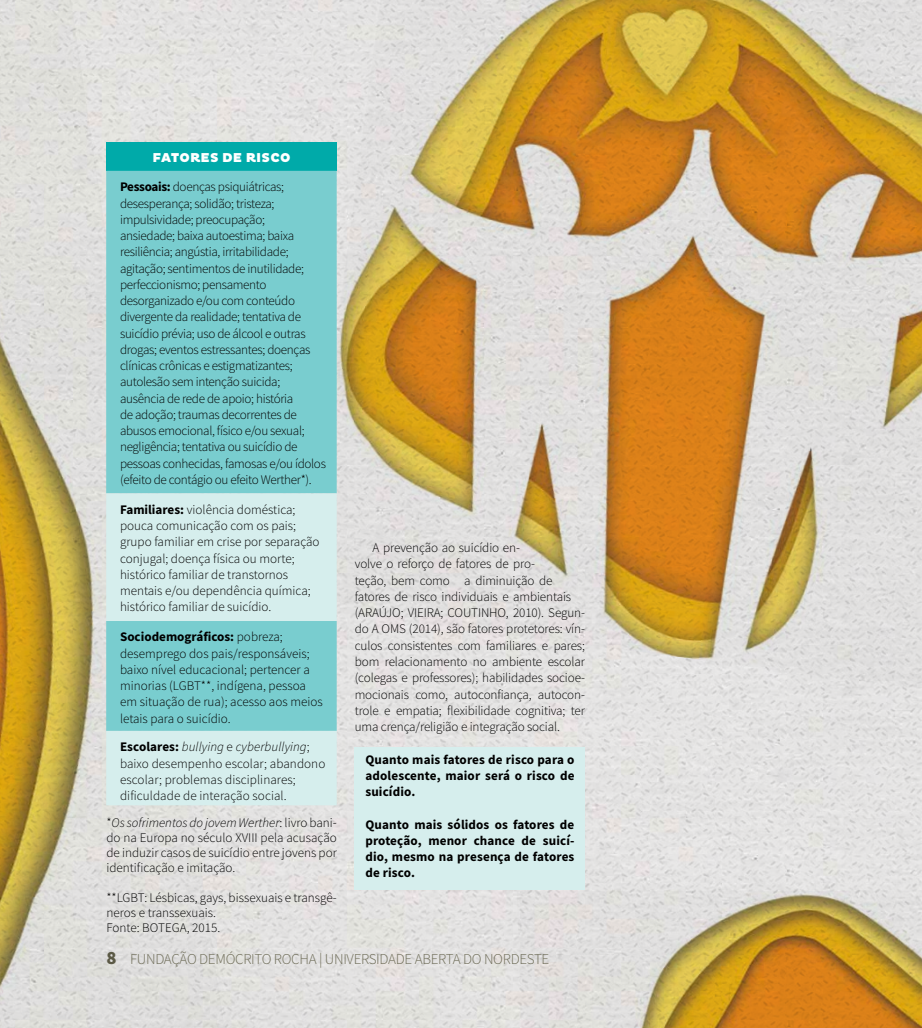
<style>
.page{position:relative;width:922px;height:1028px;background:#fff}
.page>*{position:absolute;margin:0;border:0;box-sizing:border-box;transform-origin:0 0}
.t1{font:300 15px "Source Sans Pro";letter-spacing:-.02em;color:#6c6a55}
.t2{font:300 13.12px/16.2px "Source Sans Pro";letter-spacing:-.01em;color:#000}
.t3{font:700 13.12px/16.2px "Source Sans Pro";letter-spacing:.01em;color:#000;text-align:justify}
.t4{font:900 13.12px "Pluto";letter-spacing:.015em;color:#fff}
.s1{font-weight:700}
.s2{font-style:italic}
.s3{font-weight:900;font-size:18.75px;color:#5b5945}
</style>
<div class="page">
<img style="left:0;top:0;width:921px;height:1028px">
<div style="left:354px;top:747px;width:231px;height:142px;background:#d6eeed"></div>
<div style="left:106px;top:142px;width:230px;height:29px;background:#00aaa9"></div>
<div style="left:106px;top:171px;width:230px;height:322px;background:#79cdcf"></div>
<svg style="left:106px;top:493px;width:230px;height:312px;background:#b5e2e2"></svg>
<p class="t4" style="left:152px;top:149px;width:139px">FATORES DE RISCO</p>
<p class="t2" style="left:120px;top:179px;width:207px"><span class="s1">Pessoais:</span> doenças psiquiátricas; desesperança; solidão; tristeza; impulsividade; preocupação;<br>ansiedade; baixa autoestima; baixa resiliência; angústia, irritabilidade; agitação; sentimentos de inutilidade; perfeccionismo; pensamento desorganizado e/ou com conteúdo divergente da realidade; tentativa de suicídio prévia; uso de álcool e outras drogas; eventos estressantes; doenças clínicas crônicas e estigmatizantes; autolesão sem intenção suicida; ausência de rede de apoio; história<br>de adoção; traumas decorrentes de abusos emocional, físico e/ou sexual; negligência; tentativa ou suicídio de pessoas conhecidas, famosas e/ou ídolos (efeito de contágio ou efeito Werther*).</p>
<p class="t2" style="left:120px;top:501px;width:201px"><span class="s1">Familiares:</span> violência doméstica; pouca comunicação com os pais; grupo familiar em crise por separação conjugal; doença física ou morte; histórico familiar de transtornos mentais e/ou dependência química; histórico familiar de suicídio.</p>
<p class="t2" style="left:120px;top:629px;width:204px"><span class="s1">Sociodemográficos:</span> pobreza; desemprego dos pais/responsáveis; baixo nível educacional; pertencer a minorias (LGBT**, indígena, pessoa em situação de rua); acesso aos meios letais para o suicídio.</p>
<p class="t2" style="left:120px;top:739px;width:207px"><span class="s1">Escolares:</span> <span class="s2">bullying</span> e <span class="s2">cyberbullying</span>; baixo desempenho escolar; abandono escolar; problemas disciplinares; dificuldade de interação social.</p>
<p class="t2" style="left:106px;top:815px;width:232px;line-height:15px;text-align:justify">*<span class="s2">Os sofrimentos do jovem Werther</span>: livro bani&shy;do na Europa no século XVIII pela acusação de induzir casos de suicídio entre jovens por identificação e imitação.</p>
<p class="t2" style="left:106px;top:890px;width:232px;line-height:15px">**LGBT: Lésbicas, gays, bissexuais e transgê&shy;neros e transsexuais.<br>Fonte: BOTEGA, 2015.</p>
<p class="t2" style="left:355px;top:540px;width:232px;text-indent:18px">A prevenção ao suicídio en-<br>volve o reforço de fatores de pro-<br>teção, bem como a diminuição de fatores de risco individuais e ambientais (ARAÚJO; VIEIRA; COUTINHO, 2010). Segun&shy;do A OMS (2014), são fatores protetores: vín&shy;culos consistentes com familiares e pares; bom relacionamento no ambiente escolar (colegas e professores); habilidades socioe&shy;mocionais como, autoconfiança, autocon&shy;trole e empatia; flexibilidade cognitiva; ter uma crença/religião e integração social.</p>
<p class="t3" style="left:365px;top:751px;width:210px">Quanto mais fatores de risco para o adolescente, maior será o risco de suicídio.</p>
<p class="t3" style="left:365px;top:816px;width:210px">Quanto mais sólidos os fatores de proteção, menor chance de suicí&shy;dio, mesmo na presença de fatores de risco.</p>
<p class="t1" style="left:106px;top:950px;width:444px"><span class="s3">8</span> FUNDAÇÃO DEMÓCRITO ROCHA | UNIVERSIDADE ABERTA DO NORDESTE</p>
</div>
